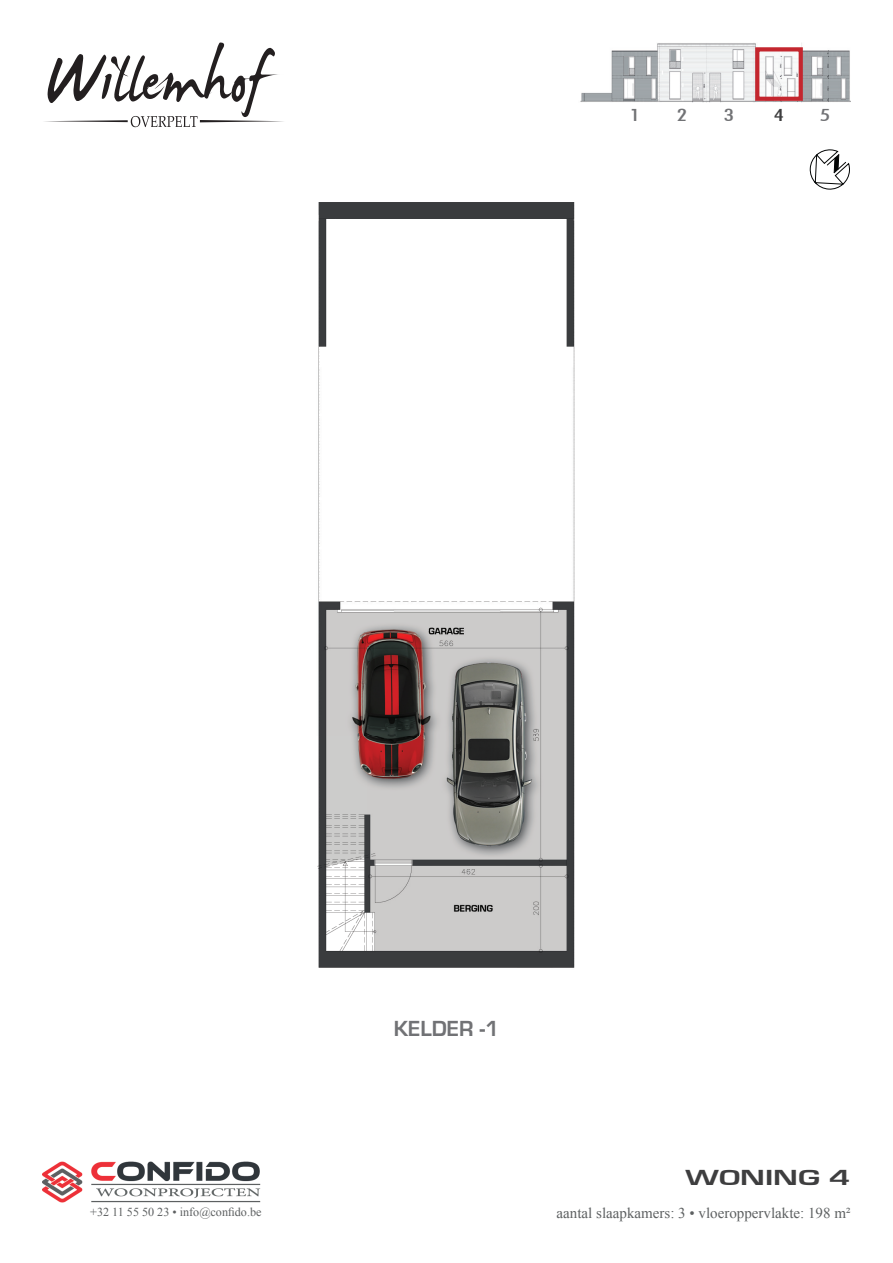
<style>
.page{position:relative;width:893px;height:1263px;background:#fff}
.page>*{position:absolute;margin:0;border:0;box-sizing:border-box;transform-origin:0 0}
.t1{font:700 22.5px "Gardenway";color:#717275}
.t2{font:700 22.5px "Gardenway";color:#3e3e3f;scale:1.5 1}
.t3{font:500 condensed 16.8px "Futura BT";color:#717275;scale:1.5 1}
.t4{font:500 condensed 16.8px "Futura BT";color:#3e3e3f;scale:1.5 1}
.t5{font:15px "Times New Roman";color:#5d6061}
.t6{font:12.15px "Times New Roman";color:#5d6061}
</style>
<div class="page">
<img style="left:42px;top:42px;width:809px;height:1150px">
<img style="left:43px;top:1161px;width:218px;height:42px">
<svg style="left:43px;top:43px;width:242px;height:84px"></svg>
<img style="left:501px;top:42px;width:349px;height:60px">
<div style="left:755px;top:47px;width:48px;height:54px;border:4px solid #c4262e"></div>
<svg style="left:809px;top:149px;width:41px;height:41px"></svg>
<p class="t3" style="left:630px;top:105px;width:8px">1</p>
<p class="t3" style="left:677px;top:105px;width:8px">2</p>
<p class="t3" style="left:724px;top:105px;width:8px">3</p>
<p class="t4" style="left:774px;top:105px;width:8px">4</p>
<p class="t3" style="left:821px;top:105px;width:8px">5</p>
<h1 class="t1" style="left:394px;top:1019px;width:107px">KELDER -1</h1>
<h1 class="t2" style="left:685px;top:1168px;width:112px">WONING 4</h1>
<p class="t6" style="left:90px;top:1205px;width:173px">+32 11 55 50 23 • info@confido.be</p>
<p class="t5" style="left:557px;top:1205px;width:295px">aantal slaapkamers: 3 • vloeroppervlakte: 198 m²</p>
</div>
